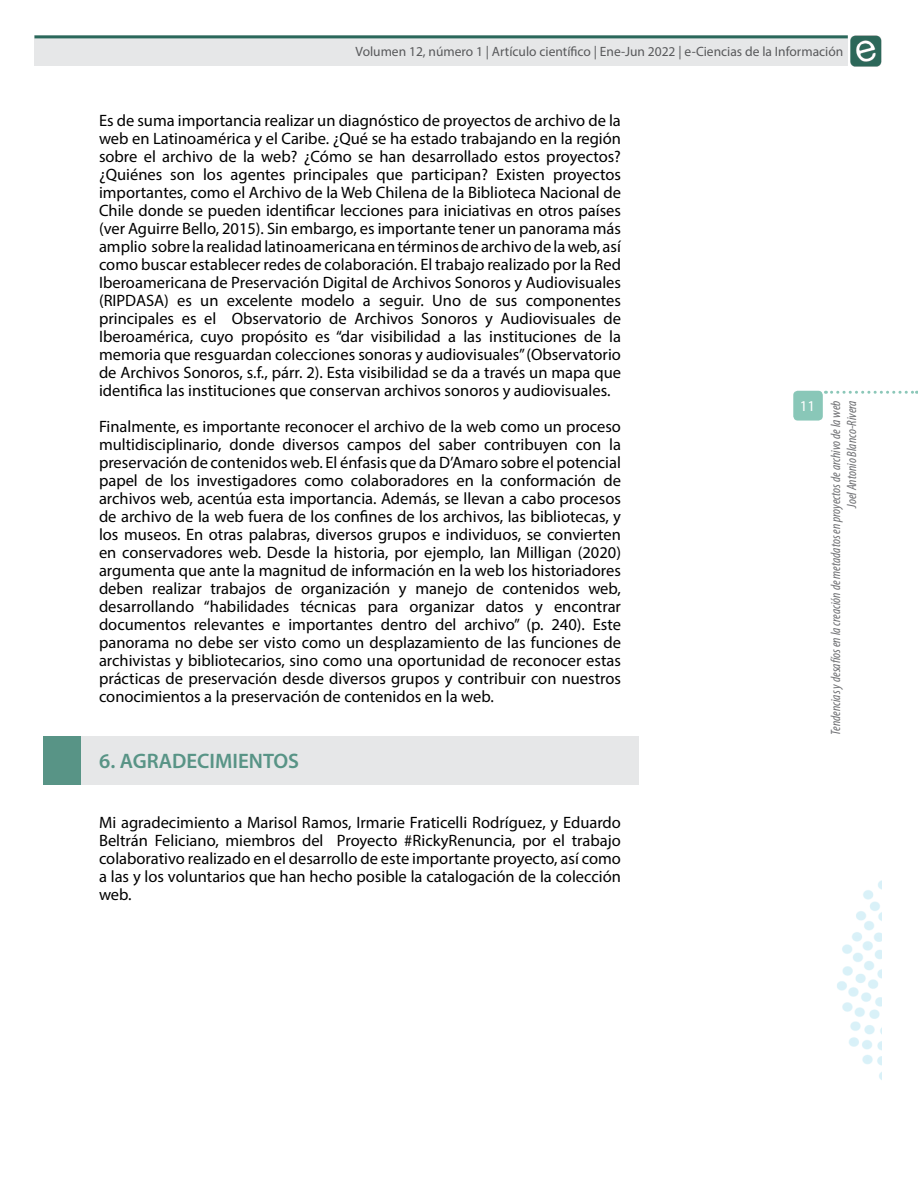
<style>
.page{position:relative;width:918px;height:1188px;background:#fff}
.page>*{position:absolute;margin:0;border:0;box-sizing:border-box;transform-origin:0 0}
.t1{font:600 21px "Myriad Pro";color:#589486}
.t2{font:16.5px/18px "Myriad Pro";color:#000;text-align:justify}
.t3{font:15px "Myriad Pro";color:#fff}
.t4{font:italic condensed 13.5px/16.2px "Myriad Pro";color:#6d6e71;text-align:right}
.t5{font:13.5px "Myriad Pro";color:#58595b}
</style>
<div class="page">
<img style="left:850px;top:35px;width:32px;height:32px">
<div style="left:34px;top:35px;width:814px;height:31px;background:#e6e7e8"></div>
<hr style="left:34px;top:35px;width:814px;height:3px;background:#2a685b">
<svg style="left:832px;top:391px;width:85px;height:3px"></svg>
<div style="left:793px;top:391px;width:30px;height:30px;background:#89c7b8;border-radius:4px"></div>
<img style="left:837px;top:880px;width:45px;height:200px">
<div style="left:44px;top:736px;width:37px;height:49px;background:#589486"></div>
<div style="left:81px;top:736px;width:558px;height:49px;background:#e6e7e8"></div>
<p class="t5" style="left:356px;top:43px;width:489px">Volumen 12, número 1 | Artículo científico | Ene-Jun 2022 | e-Ciencias de la Información</p>
<p class="t2" style="left:99px;top:111px;width:524px">Es de suma importancia realizar un diagnóstico de proyectos de archivo de la web en Latinoamérica y el Caribe. ¿Qué se ha estado trabajando en la región sobre el archivo de la web? ¿Cómo se han desarrollado estos proyectos? ¿Quiénes son los agentes principales que participan? Existen proyectos importantes, como el Archivo de la Web Chilena de la Biblioteca Nacional de Chile donde se pueden identificar lecciones para iniciativas en otros países (ver Aguirre Bello, 2015). Sin embargo, es importante tener un panorama más amplio sobre la realidad latinoamericana en términos de archivo de la web, así como buscar establecer redes de colaboración. El trabajo realizado por la Red Iberoamericana de Preservación Digital de Archivos Sonoros y Audiovisuales (RIPDASA) es un excelente modelo a seguir. Uno de sus componentes principales es el Observatorio de Archivos Sonoros y Audiovisuales de Iberoamérica, cuyo propósito es “dar visibilidad a las instituciones de la memoria que resguardan colecciones sonoras y audiovisuales” (Observatorio de Archivos Sonoros, s.f., párr. 2). Esta visibilidad se da a través un mapa que identifica las instituciones que conservan archivos sonoros y audiovisuales.</p>
<p class="t2" style="left:99px;top:417px;width:524px">Finalmente, es importante reconocer el archivo de la web como un proceso multidisciplinario, donde diversos campos del saber contribuyen con la preservación de contenidos web. El énfasis que da D’Amaro sobre el potencial papel de los investigadores como colaboradores en la conformación de archivos web, acentúa esta importancia. Además, se llevan a cabo procesos de archivo de la web fuera de los confines de los archivos, las bibliotecas, y los museos. En otras palabras, diversos grupos e individuos, se convierten en conservadores web. Desde la historia, por ejemplo, Ian Milligan (2020) argumenta que ante la magnitud de información en la web los historiadores deben realizar trabajos de organización y manejo de contenidos web, desarrollando “habilidades técnicas para organizar datos y encontrar documentos relevantes e importantes dentro del archivo” (p. 240). Este panorama no debe ser visto como un desplazamiento de las funciones de archivistas y bibliotecarios, sino como una oportunidad de reconocer estas prácticas de preservación desde diversos grupos y contribuir con nuestros conocimientos a la preservación de contenidos en la web.</p>
<p class="t1" style="left:99px;top:747px;width:202px">6. AGRADECIMIENTOS</p>
<p class="t2" style="left:99px;top:813px;width:524px">Mi agradecimiento a Marisol Ramos, Irmarie Fraticelli Rodríguez, y Eduardo Beltrán Feliciano, miembros del Proyecto #RickyRenuncia, por el trabajo colaborativo realizado en el desarrollo de este importante proyecto, así como a las y los voluntarios que han hecho posible la catalogación de la colección web.</p>
<p class="t3" style="left:800px;top:397px;width:17px">11</p>
<p class="t4" style="left:827px;top:735px;width:336px;rotate:-90deg">Tendencias y desafíos en la creación de metadatos en proyectos de archivo de la web<br>Joel Antonio Blanco-Rivera</p>
</div>
